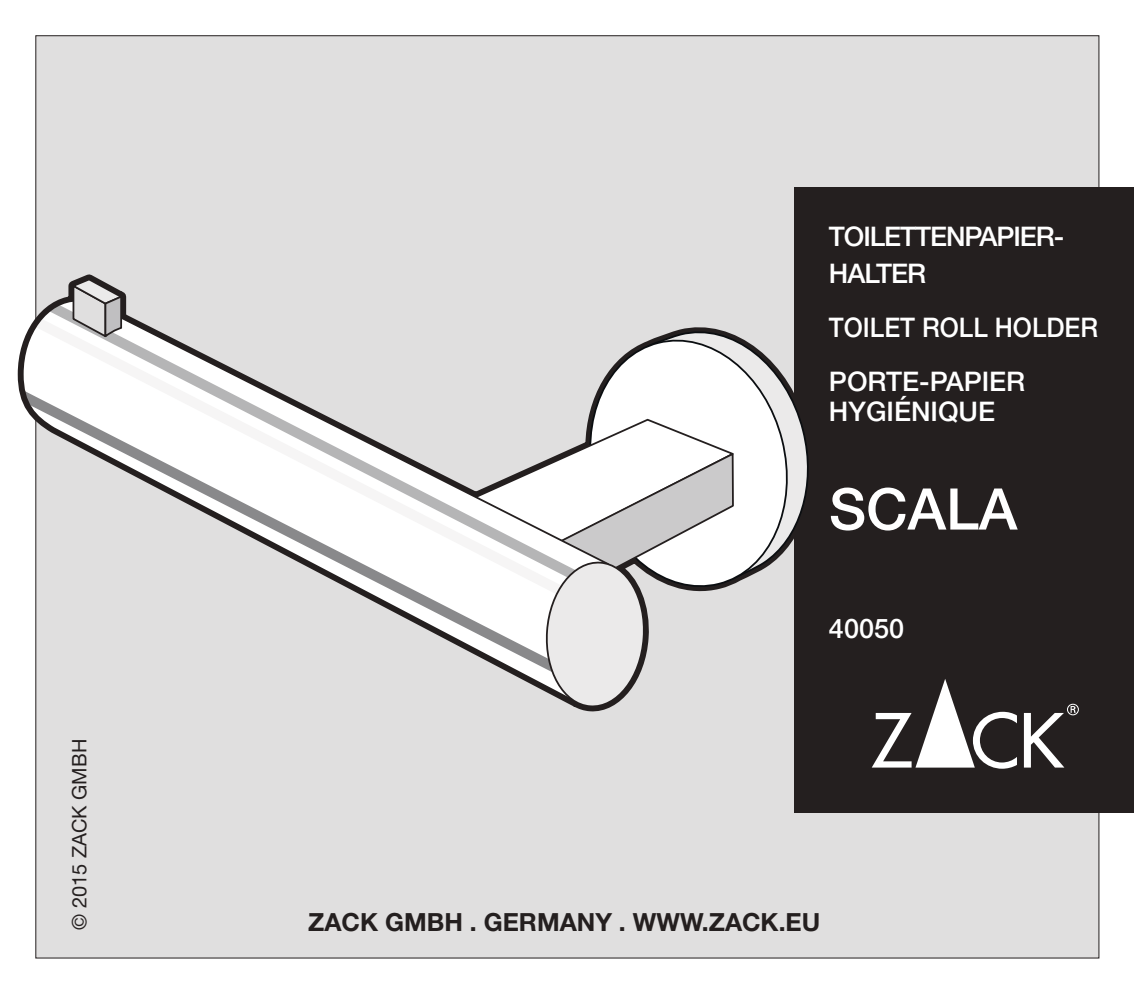
<style>
.page{position:relative;width:1134px;height:993px;background:#fff}
.page>*{position:absolute;margin:0;border:0;box-sizing:border-box;transform-origin:0 0}
.t1{font:500 57.5px "Helvetica Neue";color:#fff}
.t2{font:500 27px/54px "Helvetica Neue";color:#fff;scale:.93 1}
.t3{font:500 27px/37.2px "Helvetica Neue";letter-spacing:-.04em;color:#fff}
.t4{font:500 27px "Helvetica Neue";color:#fff}
.t5{font:700 25px "Helvetica Neue";color:#241f1f}
.t6{font:20px "Helvetica Neue";color:#241f1f}
</style>
<div class="page">
<div style="left:35px;top:35px;width:1064px;height:923px;background:#e0dfdf;border:1px solid #241f1f"></div>
<div style="left:794px;top:187px;width:340px;height:625px;background:#241f1f"></div>
<svg style="left:872px;top:679px;width:145px;height:89px"></svg>
<svg style="left:1024px;top:703px;width:55px;height:64px"></svg>
<svg style="left:689px;top:327px;width:120px;height:187px"></svg>
<svg style="left:610px;top:328px;width:191px;height:255px"></svg>
<svg style="left:21px;top:298px;width:589px;height:406px"></svg>
<svg style="left:442px;top:417px;width:295px;height:291px"></svg>
<svg style="left:23px;top:277px;width:102px;height:151px"></svg>
<p class="t6" style="left:67px;top:929px;width:192px;rotate:-90deg">© 2015 ZACK GMBH</p>
<p class="t3" style="left:829px;top:217px;width:237px">TOILETTENPAPIER-<br>HALTER</p>
<p class="t2" style="left:829px;top:300px;width:291px">TOILET ROLL HOLDER<br>PORTE-PAPIER</p>
<p class="t4" style="left:829px;top:395px;width:168px">HYGIÉNIQUE</p>
<h1 class="t1" style="left:829px;top:474px;width:190px">SCALA</h1>
<p class="t4" style="left:829px;top:612px;width:77px">40050</p>
<p class="t5" style="left:308px;top:906px;width:514px">ZACK GMBH . GERMANY . WWW.ZACK.EU</p>
</div>
